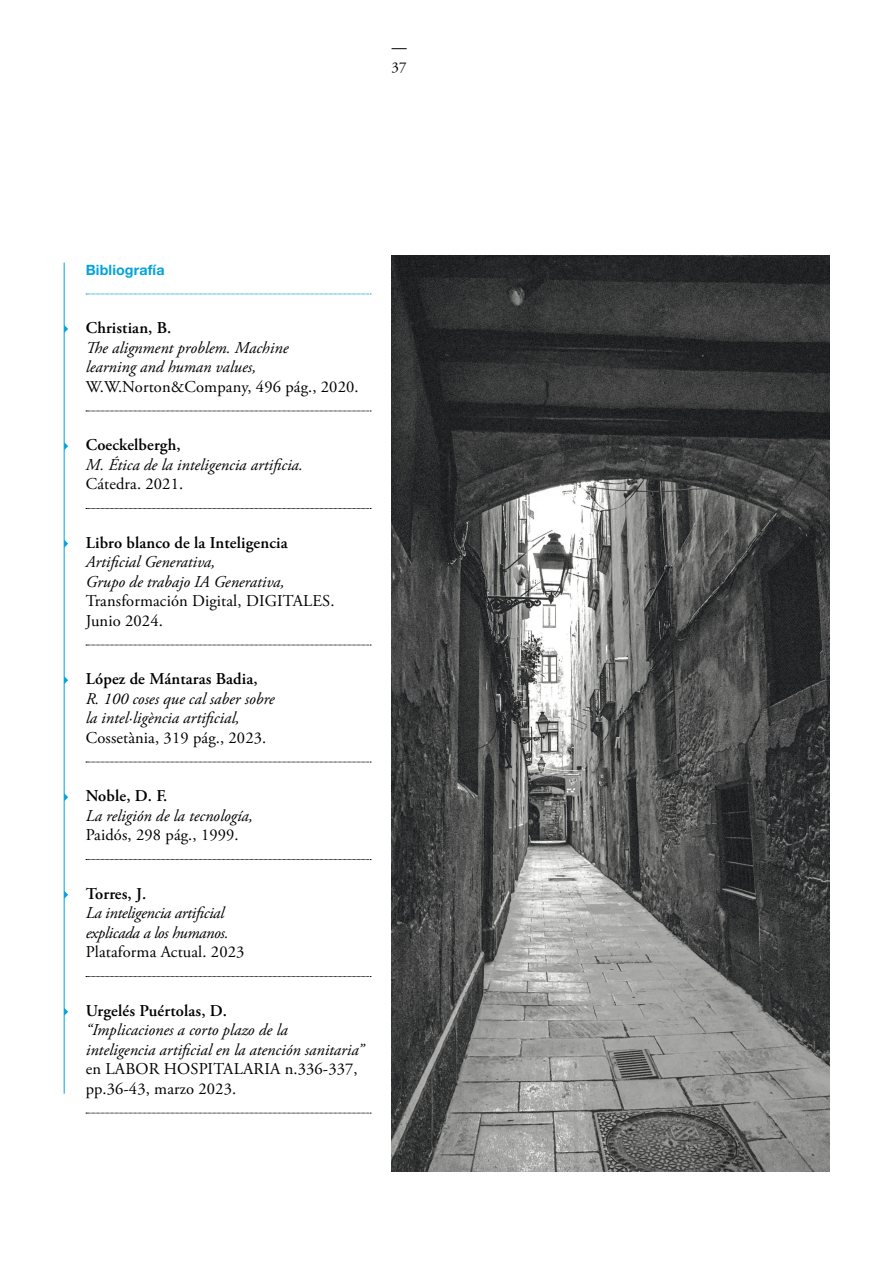
<style>
.page{position:relative;width:893px;height:1263px;background:#fff}
.page>*{position:absolute;margin:0;border:0;box-sizing:border-box;transform-origin:0 0}
.Biblio_especial{font:italic 16.5px/19.5px "Adobe Garamond Pro";color:#000}
.Biblio_especial-2{font:italic 16.5px/19.5px "Adobe Garamond Pro";letter-spacing:-.02em;color:#000}
.t1{font:15px "Adobe Garamond Pro";color:#000}
.Biblio_especial-3{font:700 14.25px "Helvetica Neue LT Std";letter-spacing:.01em;color:#00a3de}
.s1{font-weight:600;font-style:normal}
.s2{font-style:normal}
</style>
<div class="page">
<svg style="left:392px;top:48px;width:15px;height:1px"></svg>
<hr style="left:64px;top:263px;width:1px;height:831px;background:#00a3de">
<svg style="left:86px;top:294px;width:285px;height:1px"></svg>
<svg style="left:86px;top:411px;width:285px;height:1px"></svg>
<svg style="left:86px;top:508px;width:285px;height:1px"></svg>
<svg style="left:86px;top:645px;width:285px;height:1px"></svg>
<svg style="left:86px;top:762px;width:285px;height:1px"></svg>
<svg style="left:86px;top:859px;width:285px;height:1px"></svg>
<svg style="left:86px;top:976px;width:285px;height:1px"></svg>
<svg style="left:86px;top:1113px;width:285px;height:1px"></svg>
<svg style="left:64px;top:325px;width:4px;height:8px"></svg>
<svg style="left:64px;top:442px;width:4px;height:8px"></svg>
<svg style="left:64px;top:540px;width:4px;height:8px"></svg>
<svg style="left:64px;top:676px;width:4px;height:8px"></svg>
<svg style="left:64px;top:793px;width:4px;height:8px"></svg>
<svg style="left:64px;top:891px;width:4px;height:8px"></svg>
<svg style="left:64px;top:1008px;width:4px;height:8px"></svg>
<img style="left:392px;top:255px;width:437px;height:917px">
<p class="t1" style="left:392px;top:58px;width:17px">37</p>
<p class="Biblio_especial-3" style="left:86px;top:261px;width:80px">Bibliografía</p>
<p class="Biblio_especial" style="left:86px;top:319px;width:274px"><span class="s1">Christian, B.<br></span>The alignment problem. Machine<br>learning and human values,<br><span class="s2">W.W.Norton&amp;Company, 496 pág., 2020.</span></p>
<p class="Biblio_especial" style="left:86px;top:436px;width:219px"><span class="s1">Coeckelbergh,<br></span>M. Ética de la inteligencia artificia.<br><span class="s2">Cátedra. 2021.</span></p>
<p class="Biblio_especial" style="left:86px;top:533px;width:250px"><span class="s1">Libro blanco de la Inteligencia<br></span>Artificial Generativa,<br>Grupo de trabajo IA Generativa,<br><span class="s2">Transformación Digital, DIGITALES.<br>Junio 2024.</span></p>
<p class="Biblio_especial" style="left:86px;top:670px;width:190px"><span class="s1">López de Mántaras Badia,<br></span>R. 100 coses que cal saber sobre la intel·ligència artificial,<br><span class="s2">Cossetània, 319 pág., 2023.</span></p>
<p class="Biblio_especial" style="left:86px;top:787px;width:169px"><span class="s1">Noble, D. F.<br></span>La religión de la tecnología,<br><span class="s2">Paidós, 298 pág., 1999.</span></p>
<p class="Biblio_especial-2" style="left:86px;top:884px;width:160px"><span class="s1">Torres, J.<br></span>La inteligencia artificial explicada a los humanos.<br><span class="s2">Plataforma Actual. 2023</span></p>
<p class="Biblio_especial" style="left:86px;top:1001px;width:279px"><span class="s1">Urgelés Puértolas, D.<br></span>“Implicaciones a corto plazo de la<br>inteligencia artificial en la atención sanitaria” <span class="s2">en LABOR HOSPITALARIA n.336-337, pp.36-43, marzo 2023.</span></p>
</div>
